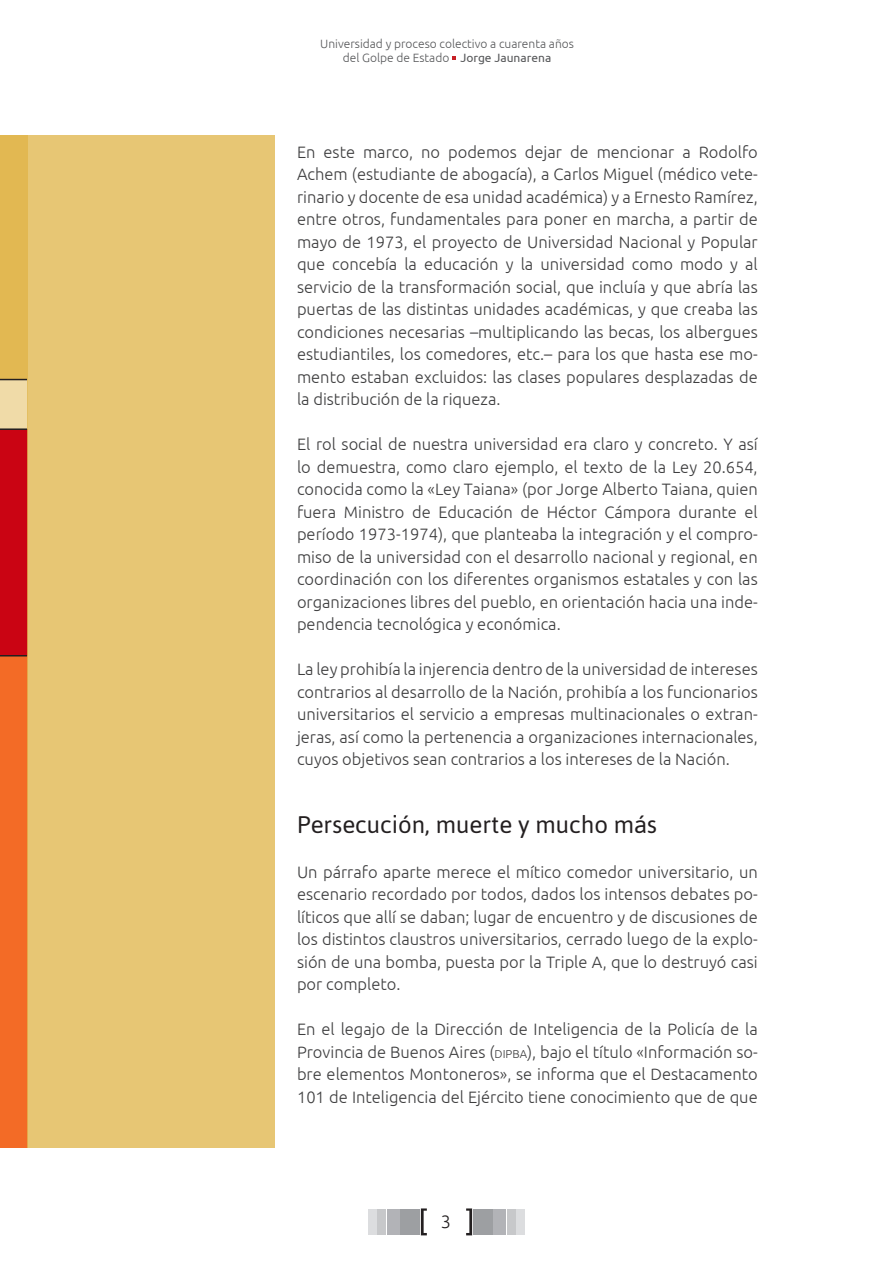
<style>
.page{position:relative;width:893px;height:1263px;background:#fff}
.page>*{position:absolute;margin:0;border:0;box-sizing:border-box;transform-origin:0 0}
.titulo1{font:24px "Asap";color:#231f20}
.t1{font:300 18px "Ubuntu";color:#231f20}
.txt_principal{font:300 16.5px/22.5px "Ubuntu";color:#3e3e3f;text-align:justify}
.membrete_bibliografi{font:300 12px/14.4px "Ubuntu";color:#57585a;text-align:center}
.s1{font-weight:400}
.s2{font-size:11.55px}
</style>
<div class="page">
<svg style="left:452px;top:56px;width:4px;height:4px"></svg>
<div style="left:369px;top:1209px;width:8px;height:25px;background:#dcdddf"></div>
<div style="left:516px;top:1209px;width:8px;height:25px;background:#dcdddf"></div>
<div style="left:378px;top:1209px;width:8px;height:25px;background:#c7c8ca"></div>
<div style="left:507px;top:1209px;width:8px;height:25px;background:#c7c8ca"></div>
<div style="left:387px;top:1209px;width:13px;height:25px;background:#b2b3b7"></div>
<div style="left:493px;top:1209px;width:13px;height:25px;background:#b2b3b7"></div>
<div style="left:400px;top:1209px;width:20px;height:25px;background:#9d9fa2"></div>
<div style="left:473px;top:1209px;width:20px;height:25px;background:#9d9fa2"></div>
<svg style="left:421px;top:1208px;width:6px;height:27px"></svg>
<svg style="left:466px;top:1208px;width:6px;height:27px"></svg>
<div style="left:0;top:430px;width:27px;height:233px;background:#ca0413"></div>
<div style="left:0;top:656px;width:28px;height:491px;background:#f36b26"></div>
<div style="left:0;top:378px;width:27px;height:51px;background:#f0dba8"></div>
<div style="left:0;top:135px;width:27px;height:245px;background:#e2b852"></div>
<hr style="left:0;top:428px;width:27px;height:2px;background:#231f20">
<svg style="left:0;top:379px;width:27px;height:1px"></svg>
<svg style="left:0;top:655px;width:27px;height:1px"></svg>
<div style="left:27px;top:135px;width:248px;height:1012px;background:#e7c674"></div>
<p class="membrete_bibliografi" style="left:320px;top:36px;width:255px">Universidad y proceso colectivo a cuarenta años del Golpe de Estado <span class="s1">Jorge Jaunarena</span></p>
<p class="txt_principal" style="left:297px;top:140px;width:462px">En este marco, no podemos dejar de mencionar a Rodolfo Achem (estudiante de abogacía), a Carlos Miguel (médico vete&shy;rinario y docente de esa unidad académica) y a Ernesto Ramírez, entre otros, fundamentales para poner en marcha, a partir de mayo de 1973, el proyecto de Universidad Nacional y Popular que concebía la educación y la universidad como modo y al servicio de la transformación social, que incluía y que abría las puertas de las distintas unidades académicas, y que creaba las condiciones necesarias –multiplicando las becas, los albergues estudiantiles, los comedores, etc.– para los que hasta ese mo&shy;mento estaban excluidos: las clases populares desplazadas de la distribución de la riqueza.</p>
<p class="txt_principal" style="left:297px;top:432px;width:462px">El rol social de nuestra universidad era claro y concreto. Y así lo demuestra, como claro ejemplo, el texto de la Ley 20.654, conocida como la «Ley Taiana» (por Jorge Alberto Taiana, quien fuera Ministro de Educación de Héctor Cámpora durante el período 1973-1974), que planteaba la integración y el compro&shy;miso de la universidad con el desarrollo nacional y regional, en coordinación con los diferentes organismos estatales y con las organizaciones libres del pueblo, en orientación hacia una inde&shy;pendencia tecnológica y económica.</p>
<p class="txt_principal" style="left:297px;top:657px;width:462px">La ley prohibía la injerencia dentro de la universidad de intereses contrarios al desarrollo de la Nación, prohibía a los funcionarios universitarios el servicio a empresas multinacionales o extran&shy;jeras, así como la pertenencia a organizaciones internacionales, cuyos objetivos sean contrarios a los intereses de la Nación.</p>
<p class="titulo1" style="left:297px;top:808px;width:362px">Persecución, muerte y mucho más</p>
<p class="txt_principal" style="left:297px;top:860px;width:462px">Un párrafo aparte merece el mítico comedor universitario, un escenario recordado por todos, dados los intensos debates po&shy;líticos que allí se daban; lugar de encuentro y de discusiones de los distintos claustros universitarios, cerrado luego de la explo&shy;sión de una bomba, puesta por la Triple A, que lo destruyó casi por completo.</p>
<p class="txt_principal" style="left:297px;top:1017px;width:462px">En el legajo de la Dirección de Inteligencia de la Policía de la Provincia de Buenos Aires (<span class="s2">dipba</span>), bajo el título «Información so&shy;bre elementos Montoneros», se informa que el Destacamento 101 de Inteligencia del Ejército tiene conocimiento que de que</p>
<p class="t1" style="left:441px;top:1211px;width:12px">3</p>
</div>
